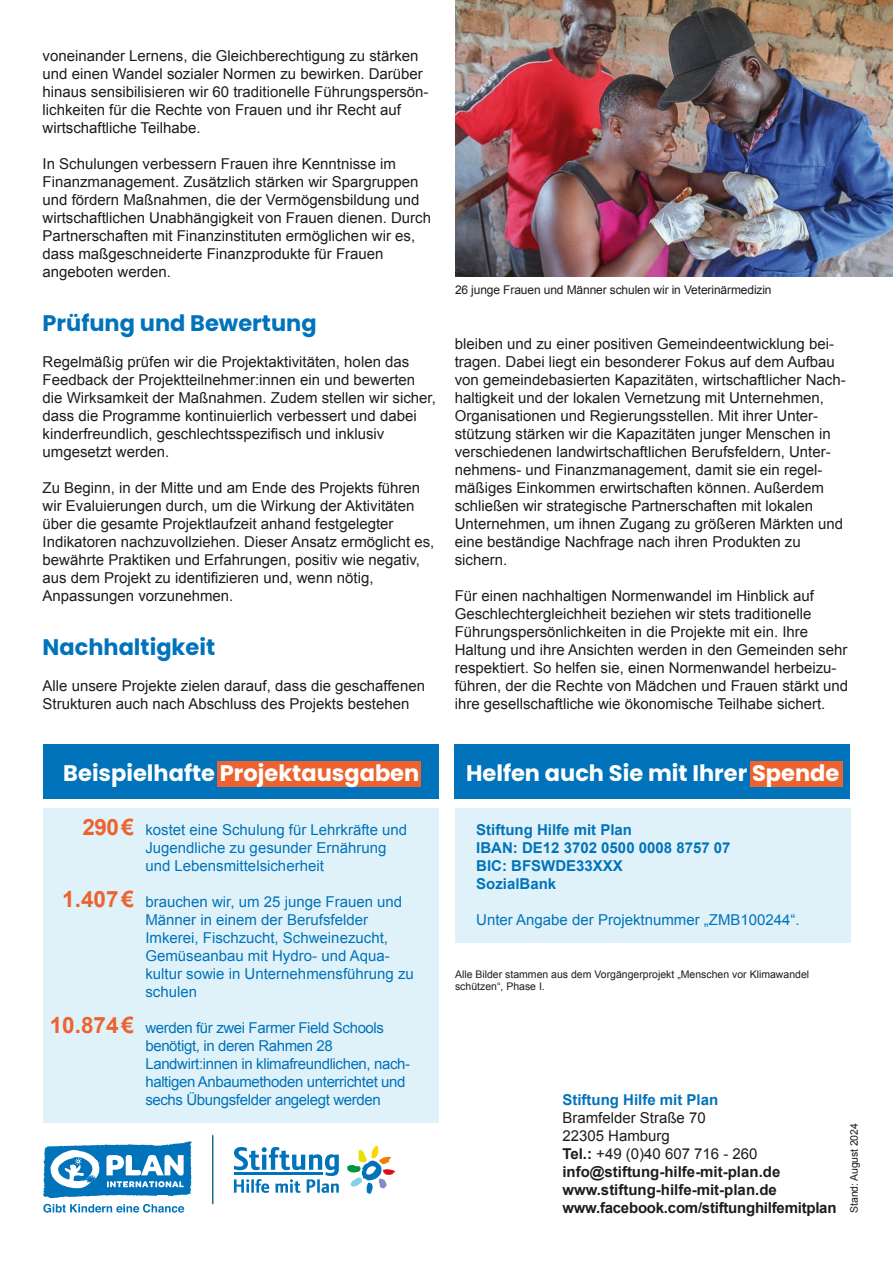
<style>
.page{position:relative;width:893px;height:1263px;background:#fff}
.page>*{position:absolute;margin:0;border:0;box-sizing:border-box;transform-origin:0 0}
.t1{font:700 22.5px "Poppins";color:#fff}
.t2{font:700 22.5px "Poppins";color:#0073bb}
.t3{font:700 22.5px "Arial";color:#ed632f}
.t4{font:15px/18px "Arial";color:#1d1d1b}
.t5{font:15px/18px "Arial";color:#0073bb}
.t6{font:15px/18px "Arial";letter-spacing:-.025em;color:#0073bb}
.t7{font:700 15px/18px "Arial";color:#1d1d1b}
.t8{font:700 15px/18px "Arial";color:#0073bb}
.t9{font:12px "Arial";letter-spacing:-.01em;color:#1d1d1b}
.t10{font:10.5px/12px "Arial";color:#1d1d1b}
.s1{font-weight:400}
</style>
<div class="page">
<img style="left:455px;top:0;width:438px;height:277px">
<div style="left:43px;top:745px;width:395px;height:54px;background:#0073bb"></div>
<div style="left:217px;top:762px;width:204px;height:25px;background:#ed632f"></div>
<div style="left:43px;top:808px;width:396px;height:315px;background:#e0f2f9"></div>
<div style="left:454px;top:745px;width:396px;height:54px;background:#0073bb"></div>
<div style="left:750px;top:761px;width:92px;height:26px;background:#ed632f"></div>
<div style="left:455px;top:808px;width:395px;height:135px;background:#e0f2f9"></div>
<svg style="left:43px;top:1141px;width:149px;height:57px"></svg>
<svg style="left:43px;top:1204px;width:141px;height:8px"></svg>
<svg style="left:347px;top:1146px;width:48px;height:48px"></svg>
<svg style="left:234px;top:1147px;width:105px;height:46px"></svg>
<hr style="left:212px;top:1136px;width:1px;height:68px;background:#1d1d1b">
<hr style="left:212px;top:1135px;width:1px;height:68px;background:#0073bb">
<p class="t4" style="left:43px;top:46px;width:388px">voneinander Lernens, die Gleichberechtigung zu stärken und einen Wandel sozialer Normen zu bewirken. Darüber hinaus sensibilisieren wir 60 traditionelle Führungspersön&shy;lichkeiten für die Rechte von Frauen und ihr Recht auf wirtschaftliche Teilhabe.</p>
<p class="t4" style="left:43px;top:154px;width:390px">In Schulungen verbessern Frauen ihre Kenntnisse im Finanzmanagement. Zusätzlich stärken wir Spargruppen und fördern Maßnahmen, die der Vermögensbildung und wirtschaftlichen Unabhängigkeit von Frauen dienen. Durch Partnerschaften mit Finanzinstituten ermöglichen wir es, dass maßgeschneiderte Finanzprodukte für Frauen angeboten werden.</p>
<h1 class="t2" style="left:43px;top:310px;width:276px">Prüfung und Bewertung</h1>
<p class="t4" style="left:43px;top:352px;width:395px">Regelmäßig prüfen wir die Projektaktivitäten, holen das Feedback der Projektteilnehmer:innen ein und bewerten die Wirksamkeit der Maßnahmen. Zudem stellen wir sicher, dass die Programme kontinuierlich verbessert und dabei kinderfreundlich, geschlechtsspezifisch und inklusiv umgesetzt werden.</p>
<p class="t4" style="left:43px;top:478px;width:393px">Zu Beginn, in der Mitte und am Ende des Projekts führen wir Evaluierungen durch, um die Wirkung der Aktivitäten über die gesamte Projektlaufzeit anhand festgelegter Indikatoren nachzuvollziehen. Dieser Ansatz ermöglicht es, bewährte Praktiken und Erfahrungen, positiv wie negativ, aus dem Projekt zu identifizieren und, wenn nötig, Anpassungen vorzunehmen.</p>
<h1 class="t2" style="left:43px;top:634px;width:174px">Nachhaltigkeit</h1>
<p class="t4" style="left:43px;top:676px;width:384px">Alle unsere Projekte zielen darauf, dass die geschaffenen<br>Strukturen auch nach Abschluss des Projekts bestehen</p>
<p class="t9" style="left:455px;top:282px;width:318px">26 junge Frauen und Männer schulen wir in Veterinärmedizin</p>
<p class="t4" style="left:455px;top:334px;width:393px">bleiben und zu einer positiven Gemeindeentwicklung bei&shy;tragen. Dabei liegt ein besonderer Fokus auf dem Aufbau von gemeindebasierten Kapazitäten, wirtschaftlicher Nach&shy;haltigkeit und der lokalen Vernetzung mit Unternehmen, Organisationen und Regierungsstellen. Mit ihrer Unter&shy;stützung stärken wir die Kapazitäten junger Menschen in verschiedenen landwirtschaftlichen Berufsfeldern, Unter&shy;nehmens- und Finanzmanagement, damit sie ein regel&shy;mäßiges Einkommen erwirtschaften können. Außerdem schließen wir strategische Partnerschaften mit lokalen Unternehmen, um ihnen Zugang zu größeren Märkten und eine beständige Nachfrage nach ihren Produkten zu sichern.</p>
<p class="t4" style="left:455px;top:586px;width:395px">Für einen nachhaltigen Normenwandel im Hinblick auf Geschlechtergleichheit beziehen wir stets traditionelle Führungspersönlichkeiten in die Projekte mit ein. Ihre Haltung und ihre Ansichten werden in den Gemeinden sehr respektiert. So helfen sie, einen Normenwandel herbeizu&shy;führen, der die Rechte von Mädchen und Frauen stärkt und ihre gesellschaftliche wie ökonomische Teilhabe sichert.</p>
<h1 class="t1" style="left:63px;top:760px;width:357px">Beispielhafte Projektausgaben</h1>
<p class="t5" style="left:145px;top:820px;width:263px">kostet eine Schulung für Lehrkräfte und<br>Jugendliche zu gesunder Ernährung und Lebensmittelsicherheit</p>
<p class="t5" style="left:145px;top:892px;width:270px">brauchen wir, um 25 junge Frauen und<br>Männer in einem der Berufsfelder<br>Imkerei, Fischzucht, Schweinezucht,<br>Gemüseanbau mit Hydro- und Aqua&shy;kultur sowie in Unternehmensführung zu schulen</p>
<p class="t6" style="left:145px;top:1018px;width:266px">werden für zwei Farmer Field Schools benötigt, in deren Rahmen 28<br>Landwirt:innen in klimafreundlichen, nach&shy;haltigen Anbaumethoden unterrichtet und sechs Übungsfelder angelegt werden</p>
<h1 class="t3" style="left:82px;top:812px;width:53px">290€</h1>
<h1 class="t3" style="left:62px;top:884px;width:73px">1.407€</h1>
<h1 class="t3" style="left:50px;top:1010px;width:86px">10.874€</h1>
<h1 class="t1" style="left:466px;top:760px;width:375px">Helfen auch Sie mit Ihrer Spende</h1>
<p class="t8" style="left:476px;top:821px;width:256px">Stiftung Hilfe mit Plan<br>IBAN: DE12 3702 0500 0008 8757 07<br>BIC: BFSWDE33XXX<br>SozialBank</p>
<p class="t5" style="left:476px;top:910px;width:325px">Unter Angabe der Projektnummer „ZMB100244“.</p>
<p class="t10" style="left:455px;top:969px;width:356px">Alle Bilder stammen aus dem Vorgängerprojekt „Menschen vor Klimawandel schützen“, Phase I.</p>
<p class="t8" style="left:562px;top:1091px;width:157px">Stiftung Hilfe mit Plan</p>
<p class="t7" style="left:562px;top:1109px;width:276px"><span class="s1">Bramfelder Straße 70<br>22305 Hamburg<br></span>Tel.: <span class="s1">+49 (0)40 607 716 - 260 </span>info@stiftung-hilfe-mit-plan.de www.stiftung-hilfe-mit-plan.de www.facebook.com/stiftunghilfemitplan</p>
<p class="t10" style="left:848px;top:1212px;width:90px;rotate:-90deg">Stand: August 2024</p>
</div>
